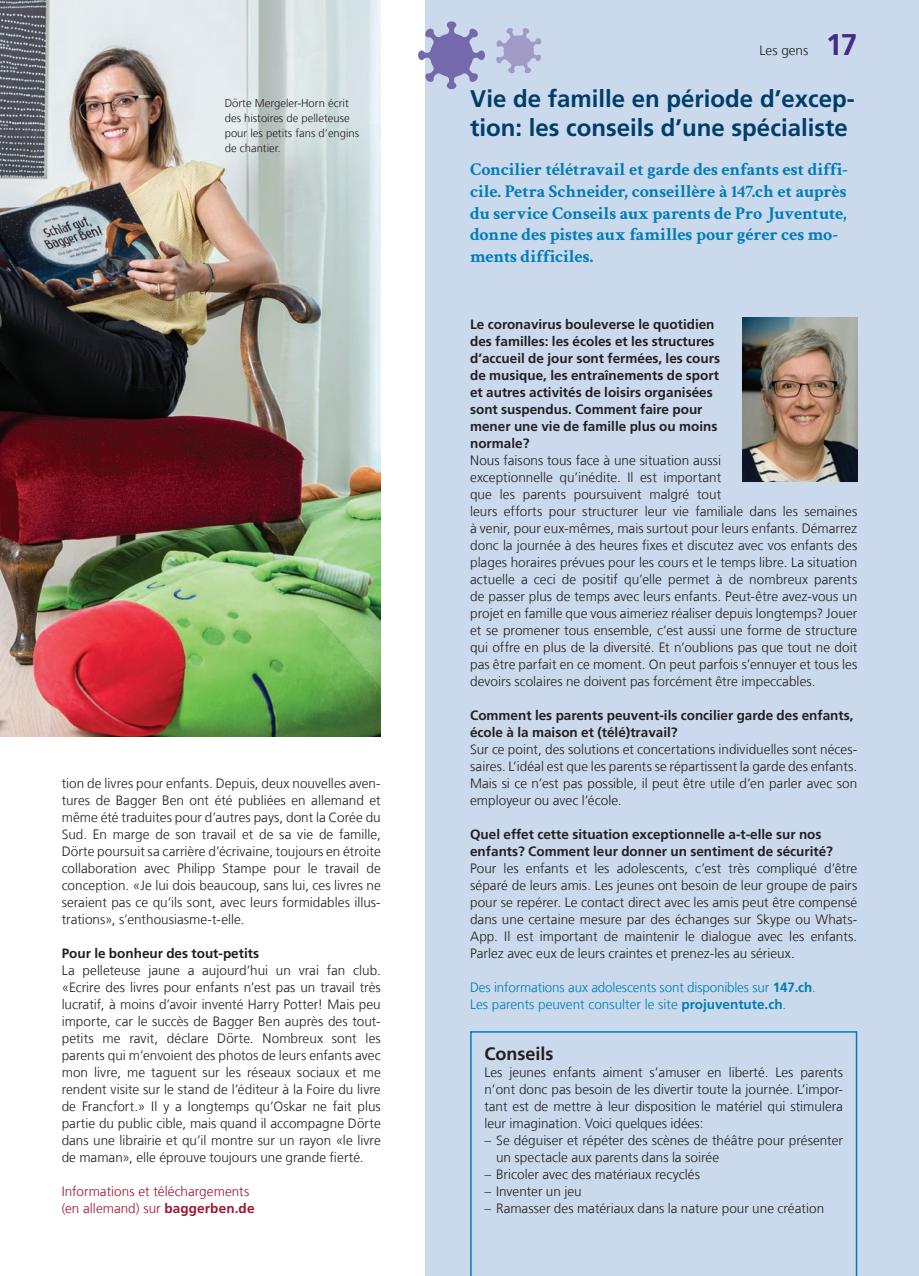
<style>
.page{position:relative;width:919px;height:1276px;background:#fff}
.page>*{position:absolute;margin:0;border:0;box-sizing:border-box;transform-origin:0 0}
.t1{font:700 30px "Frutiger LT Com";color:#472b89}
.t2{font:700 24px/28.8px "Frutiger LT Com";color:#003d69}
.t3{font:700 18px/21.6px "Crimson Text";letter-spacing:-.01em;color:#007db5}
.t4{font:700 18px "Frutiger LT Com";color:#231f20}
.t5{font:300 13.5px/17px "Frutiger LT Com";color:#231f20;text-align:justify}
.t6{font:700 13.5px/17px "Frutiger LT Com";color:#231f20}
.t7{font:300 13.5px/17px "Frutiger LT Com";letter-spacing:-.01em;color:#007db5}
.t8{font:300 13.5px/17px "Frutiger LT Com";color:#a4142c}
.t9{font:300 11.25px/14.9px "Frutiger LT Com";color:#231f20}
.s1{font-weight:700}
</style>
<div class="page">
<div style="left:425px;top:0;width:493px;height:1276px;background:#cadaec"></div>
<img style="left:0;top:0;width:381px;height:737px">
<svg style="left:470px;top:1031px;width:387px;height:245px"></svg>
<img style="left:742px;top:318px;width:115px;height:164px">
<svg style="left:418px;top:21px;width:67px;height:68px"></svg>
<svg style="left:496px;top:28px;width:45px;height:46px"></svg>
<p class="t9" style="left:225px;top:96px;width:136px">Dörte Mergeler-Horn écrit des histoires de pelleteuse pour les petits fans d’engins de chantier.</p>
<p class="t5" style="left:62px;top:775px;width:320px">tion de livres pour enfants. Depuis, deux nouvelles aven&shy;tures de Bagger Ben ont été publiées en allemand et même été traduites pour d’autres pays, dont la Corée du Sud. En marge de son travail et de sa vie de famille, Dörte poursuit sa carrière d’écrivaine, toujours en étroite collaboration avec Philipp Stampe pour le travail de conception. «Je lui dois beaucoup, sans lui, ces livres ne seraient pas ce qu’ils sont, avec leurs formidables illus&shy;trations», s’enthousiasme-t-elle.</p>
<p class="t6" style="left:62px;top:945px;width:199px">Pour le bonheur des tout-petits</p>
<p class="t5" style="left:62px;top:962px;width:320px">La pelleteuse jaune a aujourd’hui un vrai fan club. «Ecrire des livres pour enfants n’est pas un travail très lucratif, à moins d’avoir inventé Harry Potter! Mais peu importe, car le succès de Bagger Ben auprès des tout&shy;petits me ravit, déclare Dörte. Nombreux sont les parents qui m’envoient des photos de leurs enfants avec mon livre, me taguent sur les réseaux sociaux et me rendent visite sur le stand de l’éditeur à la Foire du livre de Francfort.» Il y a longtemps qu’Oskar ne fait plus partie du public cible, mais quand il accompagne Dörte dans une librairie et qu’il montre sur un rayon «le livre de maman», elle éprouve toujours une grande fierté.</p>
<p class="t8" style="left:62px;top:1183px;width:194px">Informations et téléchargements (en allemand) sur <span class="s1">baggerben.de</span></p>
<p class="t5" style="left:759px;top:42px;width:50px">Les gens</p>
<h1 class="t1" style="left:825px;top:27px;width:33px">17</h1>
<h2 class="t2" style="left:470px;top:85px;width:386px">Vie de famille en période d’excep&shy;tion: les conseils d’une spécialiste</h2>
<h3 class="t3" style="left:470px;top:158px;width:379px">Concilier télétravail et garde des enfants est diffi&shy;cile. Petra Schneider, conseillère à 147.ch et auprès du service Conseils aux parents de Pro Juventute, donne des pistes aux familles pour gérer ces mo&shy;ments difficiles.</h3>
<p class="t6" style="left:470px;top:315px;width:251px">Le coronavirus bouleverse le quotidien des familles: les écoles et les structures d’accueil de jour sont fermées, les cours de musique, les entraînements de sport et autres activités de loisirs organisées sont suspendus. Comment faire pour mener une vie de famille plus ou moins normale?</p>
<p class="t5" style="left:470px;top:452px;width:388px;text-align:left">Nous faisons tous face à une situation aussi<br>exceptionnelle qu’inédite. Il est important<br>que les parents poursuivent malgré tout<br>leurs efforts pour structurer leur vie familiale dans les semaines à venir, pour eux-mêmes, mais surtout pour leurs enfants. Démarrez donc la journée à des heures fixes et discutez avec vos enfants des plages horaires prévues pour les cours et le temps libre. La situation actuelle a ceci de positif qu’elle permet à de nombreux parents de passer plus de temps avec leurs enfants. Peut-être avez-vous un projet en famille que vous aimeriez réaliser depuis longtemps? Jouer et se promener tous ensemble, c’est aussi une forme de structure qui offre en plus de la diversité. Et n’oublions pas que tout ne doit pas être parfait en ce moment. On peut parfois s’ennuyer et tous les devoirs scolaires ne doivent pas forcément être impeccables.</p>
<p class="t6" style="left:470px;top:707px;width:385px">Comment les parents peuvent-ils concilier garde des enfants, école à la maison et (télé)travail?</p>
<p class="t5" style="left:470px;top:741px;width:388px">Sur ce point, des solutions et concertations individuelles sont néces&shy;saires. L’idéal est que les parents se répartissent la garde des enfants.<br>Mais si ce n’est pas possible, il peut être utile d’en parler avec son employeur ou avec l’école.</p>
<p class="t6" style="left:470px;top:826px;width:364px">Quel effet cette situation exceptionnelle a-t-elle sur nos enfants? Comment leur donner un sentiment de sécurité?</p>
<p class="t5" style="left:470px;top:860px;width:388px">Pour les enfants et les adolescents, c’est très compliqué d’être séparé de leurs amis. Les jeunes ont besoin de leur groupe de pairs pour se repérer. Le contact direct avec les amis peut être compensé dans une certaine mesure par des échanges sur Skype ou Whats-App. Il est important de maintenir le dialogue avec les enfants.<br>Parlez avec eux de leurs craintes et prenez-les au sérieux.</p>
<p class="t7" style="left:470px;top:979px;width:347px">Des informations aux adolescents sont disponibles sur <span class="s1">147.ch</span>.<br>Les parents peuvent consulter le site <span class="s1">projuventute.ch</span>.</p>
<h3 class="t4" style="left:484px;top:1043px;width:70px">Conseils</h3>
<p class="t5" style="left:484px;top:1064px;width:360px">Les jeunes enfants aiment s’amuser en liberté. Les parents n’ont donc pas besoin de les divertir toute la journée. L’impor&shy;tant est de mettre à leur disposition le matériel qui stimulera leur imagination. Voici quelques idées:</p>
<p class="t5" style="left:496px;top:1132px;width:348px;text-indent:-12px">– Se déguiser et répéter des scènes de théâtre pour présenter un spectacle aux parents dans la soirée</p>
<p class="t5" style="left:484px;top:1166px;width:217px">– Bricoler avec des matériaux recyclés</p>
<p class="t5" style="left:484px;top:1183px;width:99px">– Inventer un jeu</p>
<p class="t5" style="left:484px;top:1200px;width:341px">– Ramasser des matériaux dans la nature pour une création</p>
</div>
